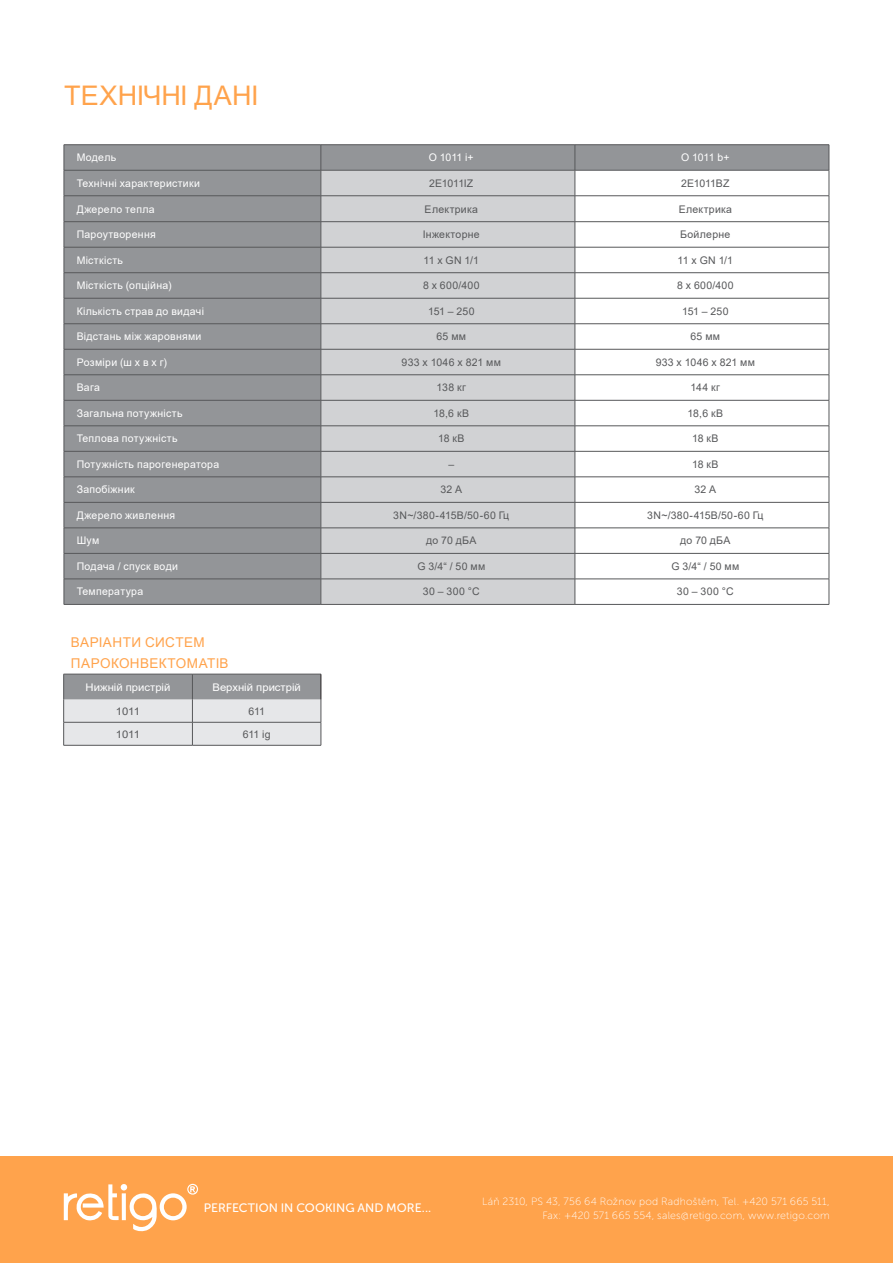
<style>
.page{position:relative;width:893px;height:1263px;background:#fff}
.page>*{position:absolute;margin:0;border:0;box-sizing:border-box;transform-origin:0 0}
.t1{font:27px "Arial";color:#ffa34c}
.t2{font:13.5px/21px "Arial";letter-spacing:.03em;color:#ffa34c}
.t3{font:12.15px "Museo Sans 500";color:#fff}
.Text{font:10.5px "Arial";letter-spacing:.025em;color:#57585a}
.Text-2{font:10.5px "Arial";letter-spacing:.03em;color:#fff}
.t4{font:10.5px/13.5px "Museo Sans 100";letter-spacing:.015em;color:#fff;text-align:right}
.Text-3{font:10.5px "Arial";color:#fff;scale:1.08 1}
.Text_v_tabulce{font:10.5px "Arial";letter-spacing:-.005em;color:#fff}
.Text-4{font:10.5px "Arial";letter-spacing:-.015em;color:#57585a}
.Text_v_tabulce-2{font:10.5px "Arial";letter-spacing:-.015em;color:#57585a;scale:1.08 1}
</style>
<div class="page">
<div style="left:0;top:1157px;width:893px;height:106px;background:#ffa34c"></div>
<svg style="left:64px;top:1184px;width:134px;height:48px"></svg>
<div style="left:65px;top:145px;width:764px;height:459px;background:#939598"></div>
<div style="left:322px;top:171px;width:253px;height:433px;background:#d1d2d4"></div>
<svg style="left:576px;top:171px;width:253px;height:433px"></svg>
<svg style="left:576px;top:196px;width:253px;height:383px"></svg>
<hr style="left:64px;top:144px;width:257px;height:1px;background:#57585a">
<hr style="left:321px;top:144px;width:254px;height:1px;background:#57585a">
<hr style="left:575px;top:144px;width:254px;height:1px;background:#57585a">
<hr style="left:64px;top:170px;width:257px;height:1px;background:#57585a">
<hr style="left:321px;top:170px;width:254px;height:1px;background:#57585a">
<hr style="left:575px;top:170px;width:254px;height:1px;background:#57585a">
<hr style="left:64px;top:195px;width:257px;height:1px;background:#57585a">
<hr style="left:321px;top:195px;width:254px;height:1px;background:#57585a">
<hr style="left:575px;top:195px;width:254px;height:1px;background:#57585a">
<hr style="left:64px;top:221px;width:257px;height:1px;background:#57585a">
<hr style="left:321px;top:221px;width:254px;height:1px;background:#57585a">
<hr style="left:575px;top:221px;width:254px;height:1px;background:#57585a">
<hr style="left:64px;top:247px;width:257px;height:1px;background:#57585a">
<hr style="left:321px;top:247px;width:254px;height:1px;background:#57585a">
<hr style="left:575px;top:247px;width:254px;height:1px;background:#57585a">
<hr style="left:64px;top:272px;width:257px;height:1px;background:#57585a">
<hr style="left:321px;top:272px;width:254px;height:1px;background:#57585a">
<hr style="left:575px;top:272px;width:254px;height:1px;background:#57585a">
<hr style="left:64px;top:298px;width:257px;height:1px;background:#57585a">
<hr style="left:321px;top:298px;width:254px;height:1px;background:#57585a">
<hr style="left:575px;top:298px;width:254px;height:1px;background:#57585a">
<hr style="left:64px;top:323px;width:257px;height:1px;background:#57585a">
<hr style="left:321px;top:323px;width:254px;height:1px;background:#57585a">
<hr style="left:575px;top:323px;width:254px;height:1px;background:#57585a">
<hr style="left:64px;top:349px;width:257px;height:1px;background:#57585a">
<hr style="left:321px;top:349px;width:254px;height:1px;background:#57585a">
<hr style="left:575px;top:349px;width:254px;height:1px;background:#57585a">
<hr style="left:64px;top:374px;width:257px;height:1px;background:#57585a">
<hr style="left:321px;top:374px;width:254px;height:1px;background:#57585a">
<hr style="left:575px;top:374px;width:254px;height:1px;background:#57585a">
<hr style="left:64px;top:400px;width:257px;height:1px;background:#57585a">
<hr style="left:321px;top:400px;width:254px;height:1px;background:#57585a">
<hr style="left:575px;top:400px;width:254px;height:1px;background:#57585a">
<hr style="left:64px;top:426px;width:257px;height:1px;background:#57585a">
<hr style="left:321px;top:426px;width:254px;height:1px;background:#57585a">
<hr style="left:575px;top:426px;width:254px;height:1px;background:#57585a">
<hr style="left:64px;top:451px;width:257px;height:1px;background:#57585a">
<hr style="left:321px;top:451px;width:254px;height:1px;background:#57585a">
<hr style="left:575px;top:451px;width:254px;height:1px;background:#57585a">
<hr style="left:64px;top:477px;width:257px;height:1px;background:#57585a">
<hr style="left:321px;top:477px;width:254px;height:1px;background:#57585a">
<hr style="left:575px;top:477px;width:254px;height:1px;background:#57585a">
<hr style="left:64px;top:502px;width:257px;height:1px;background:#57585a">
<hr style="left:321px;top:502px;width:254px;height:1px;background:#57585a">
<hr style="left:575px;top:502px;width:254px;height:1px;background:#57585a">
<hr style="left:64px;top:528px;width:257px;height:1px;background:#57585a">
<hr style="left:321px;top:528px;width:254px;height:1px;background:#57585a">
<hr style="left:575px;top:528px;width:254px;height:1px;background:#57585a">
<hr style="left:64px;top:553px;width:257px;height:1px;background:#57585a">
<hr style="left:321px;top:553px;width:254px;height:1px;background:#57585a">
<hr style="left:575px;top:553px;width:254px;height:1px;background:#57585a">
<hr style="left:64px;top:579px;width:257px;height:1px;background:#57585a">
<svg style="left:64px;top:145px;width:1px;height:459px"></svg>
<hr style="left:321px;top:579px;width:254px;height:1px;background:#57585a">
<svg style="left:321px;top:145px;width:1px;height:459px"></svg>
<hr style="left:575px;top:579px;width:254px;height:1px;background:#57585a">
<svg style="left:575px;top:145px;width:1px;height:459px"></svg>
<svg style="left:829px;top:145px;width:1px;height:459px"></svg>
<hr style="left:64px;top:604px;width:257px;height:1px;background:#57585a">
<hr style="left:321px;top:604px;width:254px;height:1px;background:#57585a">
<hr style="left:575px;top:604px;width:254px;height:1px;background:#57585a">
<hr style="left:64px;top:745px;width:128px;height:1px;background:#57585a">
<hr style="left:192px;top:745px;width:129px;height:1px;background:#57585a">
<svg style="left:63px;top:674px;width:259px;height:71px;background:#c4c5c7"></svg>
<h2 class="t1" style="left:64px;top:77px;width:196px">ТЕХНІЧНІ ДАНІ</h2>
<p class="Text_v_tabulce" style="left:77px;top:150px;width:41px">Модель</p>
<p class="Text_v_tabulce" style="left:429px;top:150px;width:46px">O 1011 i+</p>
<p class="Text_v_tabulce" style="left:681px;top:150px;width:50px">O 1011 b+</p>
<p class="Text-2" style="left:77px;top:176px;width:125px">Технічні характеристики</p>
<p class="Text-4" style="left:429px;top:176px;width:46px">2E1011IZ</p>
<p class="Text-4" style="left:681px;top:176px;width:50px">2E1011BZ</p>
<p class="Text-2" style="left:77px;top:202px;width:79px">Джерело тепла</p>
<p class="Text" style="left:425px;top:202px;width:55px">Електрика</p>
<p class="Text" style="left:679px;top:202px;width:55px">Електрика</p>
<p class="Text-2" style="left:77px;top:227px;width:81px">Пароутворення</p>
<p class="Text" style="left:423px;top:227px;width:59px">Інжекторне</p>
<p class="Text" style="left:680px;top:227px;width:52px">Бойлерне</p>
<p class="Text-2" style="left:77px;top:253px;width:48px">Місткість</p>
<p class="Text" style="left:424px;top:253px;width:57px">11 x GN 1/1</p>
<p class="Text" style="left:678px;top:253px;width:57px">11 x GN 1/1</p>
<p class="Text-2" style="left:77px;top:278px;width:96px">Місткість (опційна)</p>
<p class="Text" style="left:423px;top:278px;width:58px">8 x 600/400</p>
<p class="Text" style="left:677px;top:278px;width:58px">8 x 600/400</p>
<p class="Text-2" style="left:77px;top:304px;width:129px">Кількість страв до видачі</p>
<p class="Text" style="left:428px;top:304px;width:48px">151 – 250</p>
<p class="Text" style="left:682px;top:304px;width:48px">151 – 250</p>
<p class="Text-2" style="left:77px;top:329px;width:126px">Відстань між жаровнями</p>
<p class="Text" style="left:436px;top:329px;width:31px">65 мм</p>
<p class="Text" style="left:690px;top:329px;width:31px">65 мм</p>
<p class="Text-2" style="left:77px;top:355px;width:92px">Розміри (ш х в х г)</p>
<p class="Text" style="left:402px;top:355px;width:101px">933 x 1046 x 821 мм</p>
<p class="Text" style="left:656px;top:355px;width:101px">933 x 1046 x 821 мм</p>
<p class="Text-2" style="left:77px;top:380px;width:25px">Вага</p>
<p class="Text" style="left:437px;top:380px;width:31px">138 кг</p>
<p class="Text" style="left:691px;top:380px;width:31px">144 кг</p>
<p class="Text-2" style="left:77px;top:406px;width:107px">Загальна потужність</p>
<p class="Text" style="left:434px;top:406px;width:37px">18,6 кВ</p>
<p class="Text" style="left:688px;top:406px;width:37px">18,6 кВ</p>
<p class="Text-2" style="left:77px;top:431px;width:102px">Теплова потужність</p>
<p class="Text" style="left:438px;top:431px;width:28px">18 кВ</p>
<p class="Text" style="left:692px;top:431px;width:28px">18 кВ</p>
<p class="Text-2" style="left:77px;top:457px;width:144px">Потужність парогенератора</p>
<p class="Text" style="left:448px;top:457px;width:7px">–</p>
<p class="Text" style="left:692px;top:457px;width:28px">18 кВ</p>
<p class="Text-2" style="left:77px;top:482px;width:60px">Запобіжник</p>
<p class="Text" style="left:440px;top:482px;width:23px">32 A</p>
<p class="Text" style="left:694px;top:482px;width:23px">32 A</p>
<p class="Text-2" style="left:77px;top:508px;width:100px">Джерело живлення</p>
<p class="Text" style="left:393px;top:508px;width:118px">3N~/380-415В/50-60 Гц</p>
<p class="Text" style="left:647px;top:508px;width:118px">3N~/380-415В/50-60 Гц</p>
<p class="Text-2" style="left:77px;top:533px;width:24px">Шум</p>
<p class="Text" style="left:426px;top:533px;width:52px">до 70 дБА</p>
<p class="Text" style="left:680px;top:533px;width:52px">до 70 дБА</p>
<p class="Text-2" style="left:77px;top:559px;width:103px">Подача / спуск води</p>
<p class="Text" style="left:417px;top:559px;width:69px">G 3/4“ / 50 мм</p>
<p class="Text" style="left:671px;top:559px;width:69px">G 3/4“ / 50 мм</p>
<p class="Text-2" style="left:77px;top:584px;width:68px">Температура</p>
<p class="Text" style="left:423px;top:584px;width:58px">30 – 300 °C</p>
<p class="Text" style="left:677px;top:584px;width:58px">30 – 300 °C</p>
<h3 class="t2" style="left:71px;top:631px;width:159px">ВАРІАНТИ СИСТЕМ<br>ПАРОКОНВЕКТОМАТІВ</h3>
<p class="Text-3" style="left:86px;top:680px;width:80px">Нижній пристрій</p>
<p class="Text-3" style="left:212px;top:680px;width:83px">Верхній пристрій</p>
<p class="Text_v_tabulce-2" style="left:116px;top:704px;width:24px">1011</p>
<p class="Text" style="left:248px;top:704px;width:18px">611</p>
<p class="Text_v_tabulce-2" style="left:116px;top:727px;width:24px">1011</p>
<p class="Text" style="left:243px;top:727px;width:29px">611 ig</p>
<p class="t3" style="left:204px;top:1201px;width:229px">PERFECTION IN COOKING AND MORE...</p>
<p class="t4" style="left:482px;top:1195px;width:349px">Láň 2310, PS 43, 756 64 Rožnov pod Radhoštěm, Tel. +420 571 665 511,<br>Fax: +420 571 665 554, sales@retigo.com, www.retigo.com</p>
</div>
